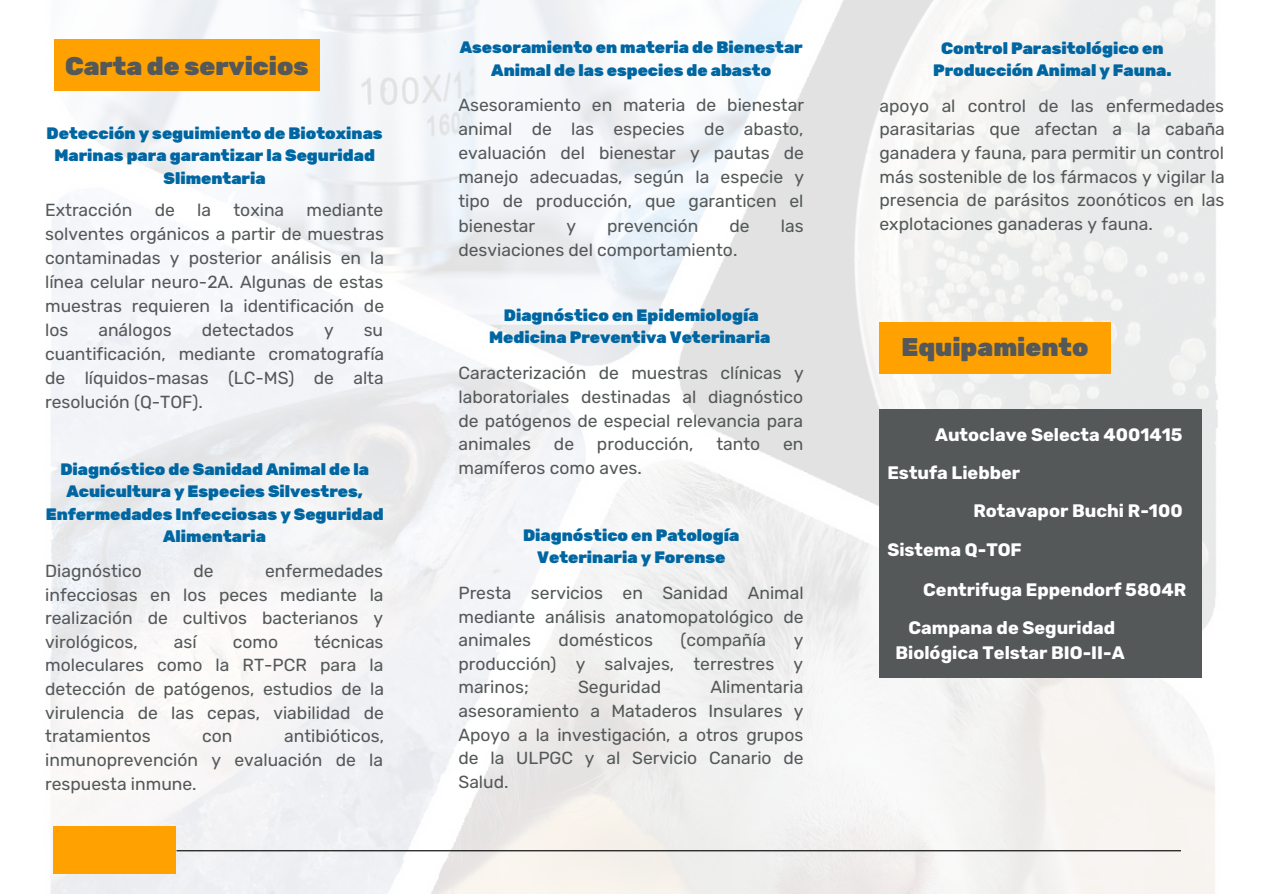
<style>
.page{position:relative;width:1263px;height:894px;background:#fff}
.page>*{position:absolute;margin:0;border:0;box-sizing:border-box;transform-origin:0 0}
.t1{font:900 25.5px "Rubik";color:#545859}
.t2{font:700 18px/24.8px "Rubik";color:#fff;text-align:center}
.t3{font:17.55px/23.5px "Rubik";color:#545859;text-align:justify}
.t4{font:900 16.5px/22.5px "Rubik";color:#0066a1;text-align:center}
</style>
<div class="page">
<img style="left:50px;top:0;width:1168px;height:893px">
<hr style="left:177px;top:849px;width:1004px;height:2px;background:#000">
<div style="left:54px;top:826px;width:122px;height:47px;background:#ffa100"></div>
<div style="left:879px;top:409px;width:322px;height:267px;background:#545859"></div>
<div style="left:879px;top:322px;width:231px;height:51px;background:#ffa100"></div>
<div style="left:54px;top:39px;width:265px;height:51px;background:#ffa100"></div>
<p class="t1" style="left:65px;top:51px;width:245px">Carta de servicios</p>
<p class="t4" style="left:47px;top:122px;width:338px">Detección y seguimiento de Biotoxinas<br>Marinas para garantizar la Seguridad<br>Slimentaria</p>
<p class="t3" style="left:45px;top:198px;width:89px">Extracción</p>
<p class="t3" style="left:155px;top:198px;width:22px">de</p>
<p class="t3" style="left:197px;top:198px;width:15px">la</p>
<p class="t3" style="left:233px;top:198px;width:52px">toxina</p>
<p class="t3" style="left:45px;top:197px;width:340px;line-height:24px;text-indent:261px">mediante solventes orgánicos a partir de muestras contaminadas y posterior análisis en la línea celular neuro-2A. Algunas de estas muestras requieren la identificación de los</p>
<p class="t3" style="left:98px;top:318px;width:75px">análogos</p>
<p class="t3" style="left:202px;top:318px;width:94px">detectados</p>
<p class="t3" style="left:324px;top:318px;width:11px">y</p>
<p class="t3" style="left:45px;top:318px;width:341px;line-height:24px;text-indent:319px">su cuantificación, mediante cromatografía de líquidos-masas (LC-MS) de alta resolución (Q-TOF).</p>
<p class="t4" style="left:46px;top:457px;width:339px">Diagnóstico de Sanidad Animal de la<br>Acuicultura y Especies Silvestres,<br>Enfermedades Infecciosas y Seguridad<br>Alimentaria</p>
<p class="t3" style="left:45px;top:559px;width:340px;text-indent:220px">enfermedades infecciosas en los peces mediante la realización de cultivos bacterianos y virológicos,</p>
<p class="t3" style="left:45px;top:559px;width:98px">Diagnóstico</p>
<p class="t3" style="left:193px;top:559px;width:22px">de</p>
<p class="t3" style="left:45px;top:629px;width:340px;text-indent:269px">técnicas moleculares como la RT-PCR para la detección de patógenos, estudios de la virulencia de las cepas, viabilidad de tratamientos</p>
<p class="t3" style="left:174px;top:629px;width:24px">así</p>
<p class="t3" style="left:233px;top:629px;width:47px">como</p>
<p class="t3" style="left:45px;top:724px;width:340px;text-indent:239px">antibióticos, inmunoprevención y evaluación de la respuesta inmune.</p>
<p class="t3" style="left:202px;top:724px;width:32px">con</p>
<p class="t4" style="left:460px;top:36px;width:345px">Asesoramiento en materia de Bienestar<br>Animal de las especies de abasto</p>
<p class="t3" style="left:458px;top:93px;width:347px;line-height:24px">Asesoramiento en materia de bienestar animal de las especies de abasto, evaluación del bienestar y pautas de manejo adecuadas, según la especie y tipo de producción, que garanticen el bienestar</p>
<p class="t3" style="left:566px;top:214px;width:11px">y</p>
<p class="t3" style="left:607px;top:214px;width:93px">prevención</p>
<p class="t3" style="left:729px;top:214px;width:22px">de</p>
<p class="t3" style="left:781px;top:214px;width:24px">las</p>
<p class="t3" style="left:458px;top:238px;width:280px">desviaciones del comportamiento.</p>
<p class="t4" style="left:489px;top:304px;width:283px">Diagnóstico en Epidemiología<br>Medicina Preventiva Veterinaria</p>
<p class="t3" style="left:458px;top:361px;width:347px">Caracterización de muestras clínicas y laboratoriales destinadas al diagnóstico de patógenos de especial relevancia para animales</p>
<p class="t3" style="left:554px;top:432px;width:22px">de</p>
<p class="t3" style="left:597px;top:432px;width:98px">producción,</p>
<p class="t3" style="left:716px;top:432px;width:45px">tanto</p>
<p class="t3" style="left:783px;top:432px;width:22px">en</p>
<p class="t3" style="left:458px;top:456px;width:185px">mamíferos como aves.</p>
<p class="t4" style="left:523px;top:523px;width:218px">Diagnóstico en Patología<br>Veterinaria y Forense</p>
<p class="t3" style="left:458px;top:581px;width:347px">Presta servicios en Sanidad Animal mediante análisis anatomopatológico de animales</p>
<p class="t3" style="left:559px;top:628px;width:96px">domésticos</p>
<p class="t3" style="left:680px;top:628px;width:87px">(compañía</p>
<p class="t3" style="left:458px;top:628px;width:346px;text-indent:335px">y producción) y salvajes, terrestres y marinos;</p>
<p class="t3" style="left:458px;top:675px;width:347px;text-indent:252px">Alimentaria asesoramiento a Mataderos Insulares y Apoyo a la investigación, a otros grupos de la ULPGC y al Servicio Canario de Salud.</p>
<p class="t3" style="left:578px;top:675px;width:84px">Seguridad</p>
<p class="t4" style="left:933px;top:37px;width:240px">Control Parasitológico en<br>Producción Animal y Fauna.</p>
<p class="t3" style="left:879px;top:94px;width:347px">apoyo al control de las enfermedades parasitarias que afectan a la cabaña ganadera y fauna, para permitir un control más sostenible de los fármacos y vigilar la presencia de parásitos zoonóticos en las explotaciones ganaderas y fauna.</p>
<p class="t1" style="left:901px;top:332px;width:189px">Equipamiento</p>
<p class="t2" style="left:935px;top:422px;width:249px">Autoclave Selecta 4001415</p>
<p class="t2" style="left:887px;top:460px;width:134px">Estufa Liebber</p>
<p class="t2" style="left:973px;top:498px;width:211px">Rotavapor Buchi R-100</p>
<p class="t2" style="left:887px;top:537px;width:136px">Sistema Q-TOF</p>
<p class="t2" style="left:923px;top:577px;width:265px">Centrifuga Eppendorf 5804R</p>
<p class="t2" style="left:895px;top:615px;width:231px">Campana de Seguridad<br>Biológica Telstar BIO-II-A</p>
</div>
